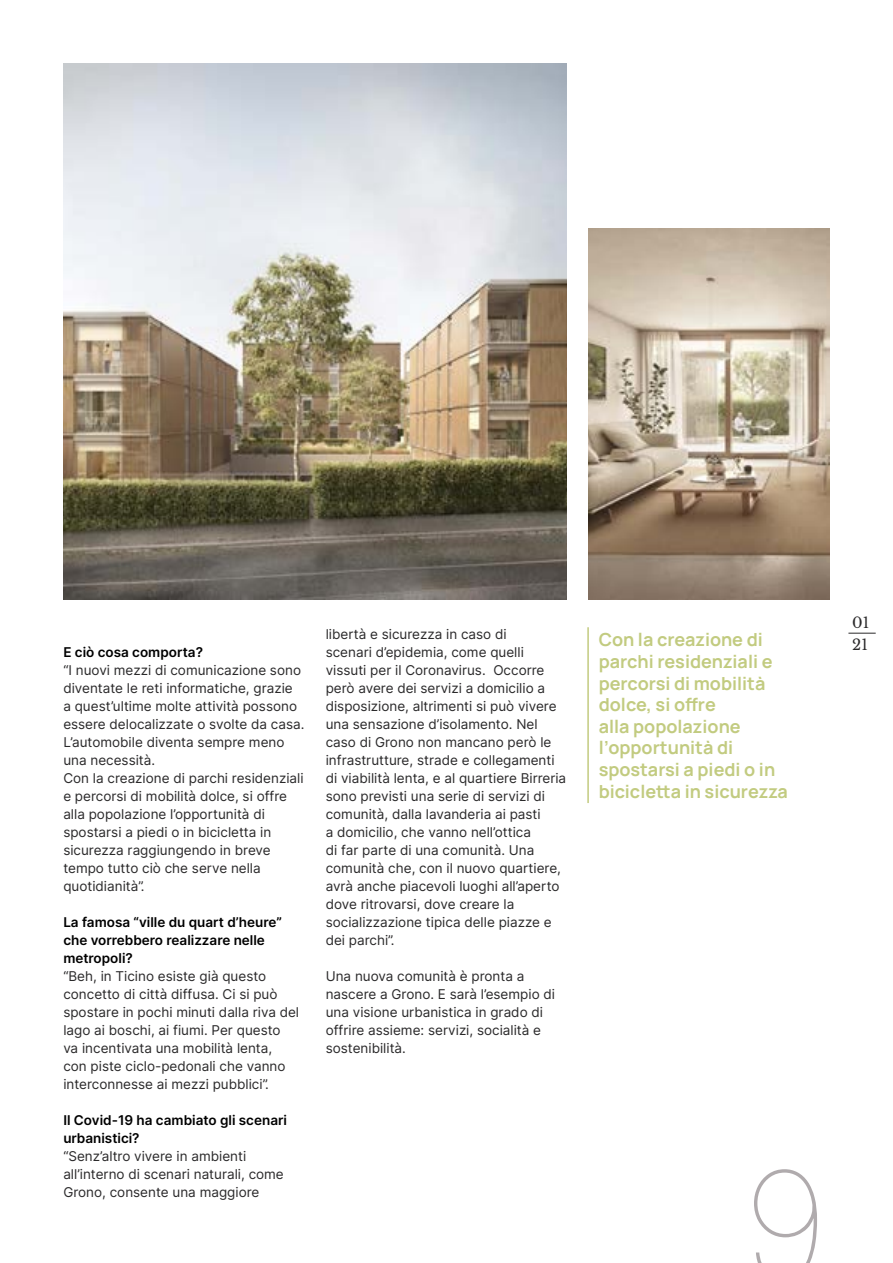
<style>
.page{position:relative;width:893px;height:1263px;background:#fff}
.page>*{position:absolute;margin:0;border:0;box-sizing:border-box;transform-origin:0 0}
.t1{font:100 150px "Inter";color:#b0abad}
.t2{font:700 18px/21.6px "Manrope";color:#c2cb80}
.t3{font:14.7px "Libre Baskerville";color:#2a292a}
.t4{font:13.5px/18px "Inter";color:#2a292a}
.t5{font:600 13.5px/18px "Inter";color:#000}
</style>
<div class="page">
<svg style="left:848px;top:633px;width:28px;height:1px"></svg>
<img style="left:588px;top:229px;width:241px;height:371px">
<img style="left:63px;top:64px;width:504px;height:536px">
<hr style="left:587px;top:627px;width:2px;height:176px;background:#c2cb80">
<p class="t5" style="left:63px;top:643px;width:141px">E ciò cosa comporta?</p>
<p class="t4" style="left:63px;top:661px;width:243px">“I nuovi mezzi di comunicazione sono diventate le reti informatiche, grazie<br>a quest’ultime molte attività possono essere delocalizzate o svolte da casa.<br>L’automobile diventa sempre meno una necessità.<br>Con la creazione di parchi residenziali e percorsi di mobilità dolce, si offre alla popolazione l’opportunità di spostarsi a piedi o in bicicletta in sicurezza raggiungendo in breve tempo tutto ciò che serve nella quotidianità”.</p>
<p class="t5" style="left:63px;top:913px;width:220px">La famosa “ville du quart d’heure” che vorrebbero realizzare nelle metropoli?</p>
<p class="t4" style="left:63px;top:967px;width:237px">“Beh, in Ticino esiste già questo concetto di città diffusa. Ci si può spostare in pochi minuti dalla riva del lago ai boschi, ai fiumi. Per questo<br>va incentivata una mobilità lenta,<br>con piste ciclo-pedonali che vanno interconnesse ai mezzi pubblici”.</p>
<p class="t5" style="left:63px;top:1110px;width:225px">Il Covid-19 ha cambiato gli scenari urbanistici?</p>
<p class="t4" style="left:63px;top:1146px;width:222px">“Senz’altro vivere in ambienti all’interno di scenari naturali, come<br>Grono, consente una maggiore</p>
<p class="t4" style="left:326px;top:624px;width:242px">libertà e sicurezza in caso di<br>scenari d’epidemia, come quelli vissuti per il Coronavirus. Occorre però avere dei servizi a domicilio a disposizione, altrimenti si può vivere una sensazione d’isolamento. Nel caso di Grono non mancano però le infrastrutture, strade e collegamenti di viabilità lenta, e al quartiere Birreria sono previsti una serie di servizi di comunità, dalla lavanderia ai pasti<br>a domicilio, che vanno nell’ottica<br>di far parte di una comunità. Una comunità che, con il nuovo quartiere, avrà anche piacevoli luoghi all’aperto dove ritrovarsi, dove creare la socializzazione tipica delle piazze e dei parchi”.</p>
<p class="t4" style="left:326px;top:966px;width:231px">Una nuova comunità è pronta a nascere a Grono. E sarà l’esempio di una visione urbanistica in grado di offrire assieme: servizi, socialità e sostenibilità.</p>
<h2 class="t2" style="left:599px;top:628px;width:191px">Con la creazione di parchi residenziali e percorsi di mobilità dolce, si offre<br>alla popolazione l’opportunità di spostarsi a piedi o in bicicletta in sicurezza</h2>
<h1 class="t1" style="left:742px;top:1116px;width:89px">9</h1>
<p class="t3" style="left:852px;top:613px;width:19px">01</p>
<p class="t3" style="left:852px;top:635px;width:17px">21</p>
</div>
